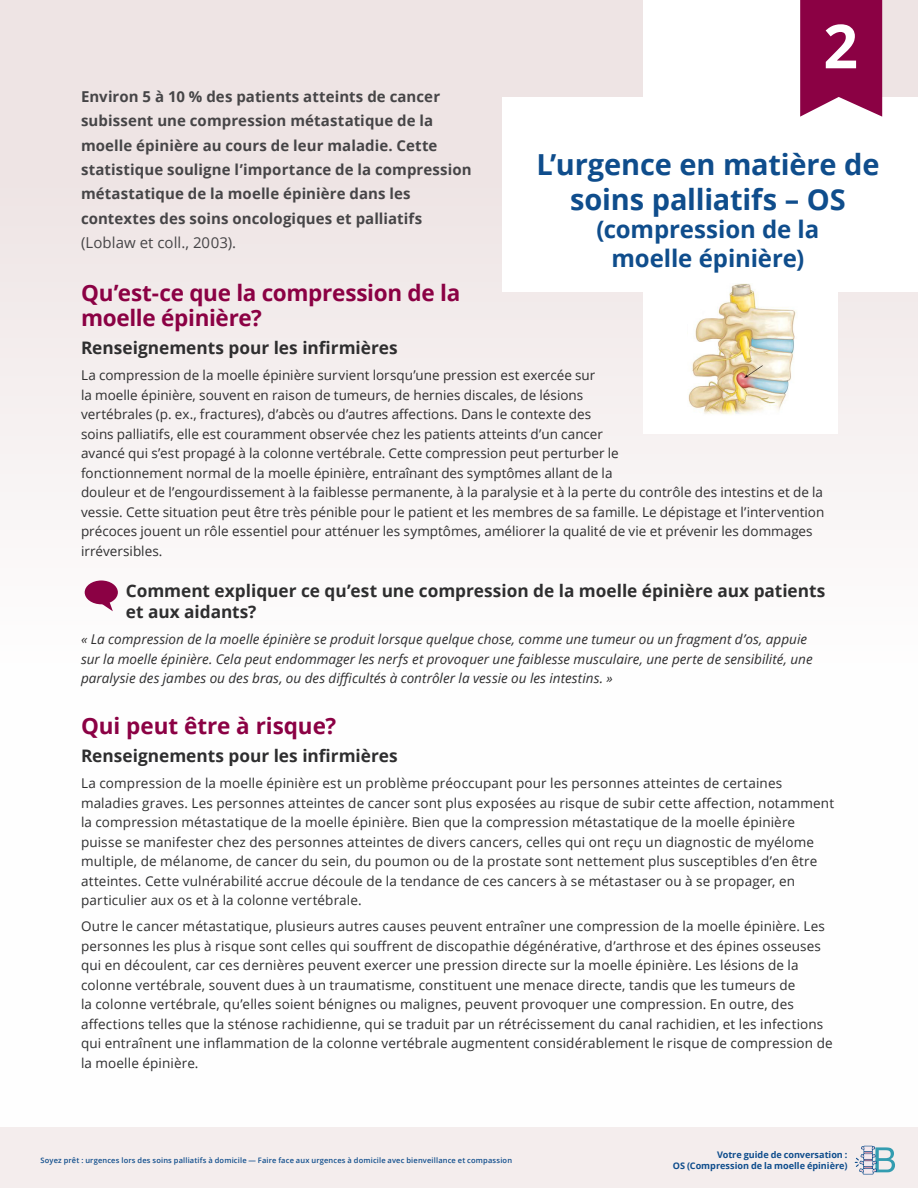
<style>
.page{position:relative;width:918px;height:1188px;background:#fff}
.page>*{position:absolute;margin:0;border:0;box-sizing:border-box;transform-origin:0 0}
.t1{font:700 60.75px "Open Sans";color:#fff}
.t2{font:700 28.95px/35.2px "Open Sans";letter-spacing:-.005em;color:#0f4d8c;text-align:center}
.t3{font:700 24px/28.5px "Open Sans";letter-spacing:-.005em;color:#0f4d8c;text-align:center}
.t4{font:700 22.5px/25.5px "Open Sans";letter-spacing:-.01em;color:#8b0144}
.t5{font:700 17.25px/21px "Open Sans";color:#2e2e2f}
.t6{font:700 15px/24.3px "Open Sans";letter-spacing:.005em;color:#464547}
.t7{font:15px "Open Sans";letter-spacing:.005em;color:#464547}
.t8{font:13.5px/19.5px "Open Sans";letter-spacing:.01em;color:#2e2e2f}
.t9{font:italic 13.5px/19.5px "Open Sans";letter-spacing:.005em;color:#2e2e2f}
.t10{font:700 9.15px/10.5px "Open Sans";color:#0f4d8c;text-align:right}
.t11{font:600 7.5px "Open Sans";letter-spacing:.02em;color:#0f4d8c}
</style>
<div class="page">
<div style="left:0;top:1127px;width:918px;height:61px;background:#f4eded"></div>
<svg style="left:855px;top:1146px;width:40px;height:29px"></svg>
<div style="left:0;top:0;width:918px;height:1127px;background:linear-gradient(to bottom,#ede3e3,#fff)"></div>
<div style="left:644px;top:0;width:194px;height:433px;background:#fff"></div>
<div style="left:502px;top:97px;width:416px;height:195px;background:#fff"></div>
<img style="left:688px;top:284px;width:108px;height:131px">
<svg style="left:800px;top:0;width:82px;height:117px;background:#951855"></svg>
<div style="left:85px;top:580px;width:33px;height:24px;background:#8b0144;border-radius:50%"></div>
<svg style="left:99px;top:602px;width:14px;height:9px"></svg>
<p class="t6" style="left:81px;top:84px;width:392px">Environ 5 à 10 % des patients atteints de cancer subissent une compression métastatique de la moelle épinière au cours de leur maladie. Cette statistique souligne l’importance de la compression métastatique de la moelle épinière dans les contextes des soins oncologiques et palliatifs</p>
<p class="t7" style="left:81px;top:232px;width:157px">(Loblaw et coll., 2003).</p>
<h1 class="t1" style="left:823px;top:3px;width:36px">2</h1>
<h2 class="t2" style="left:536px;top:146px;width:345px">L’urgence en matière de soins palliatifs – OS</h2>
<h3 class="t3" style="left:597px;top:215px;width:224px">(compression de la moelle épinière)</h3>
<h3 class="t4" style="left:81px;top:279px;width:381px">Qu’est-ce que la compression de la moelle épinière?</h3>
<p class="t5" style="left:81px;top:337px;width:318px">Renseignements pour les infirmières</p>
<p class="t8" style="left:81px;top:365px;width:745px">La compression de la moelle épinière survient lorsqu’une pression est exercée sur<br>la moelle épinière, souvent en raison de tumeurs, de hernies discales, de lésions<br>vertébrales (p. ex., fractures), d’abcès ou d’autres affections. Dans le contexte des<br>soins palliatifs, elle est couramment observée chez les patients atteints d’un cancer<br>avancé qui s’est propagé à la colonne vertébrale. Cette compression peut perturber le<br>fonctionnement normal de la moelle épinière, entraînant des symptômes allant de la<br>douleur et de l’engourdissement à la faiblesse permanente, à la paralysie et à la perte du contrôle des intestins et de la vessie. Cette situation peut être très pénible pour le patient et les membres de sa famille. Le dépistage et l’intervention précoces jouent un rôle essentiel pour atténuer les symptômes, améliorer la qualité de vie et prévenir les dommages irréversibles.</p>
<p class="t5" style="left:126px;top:580px;width:701px">Comment expliquer ce qu’est une compression de la moelle épinière aux patients et aux aidants?</p>
<p class="t9" style="left:81px;top:629px;width:733px">« La compression de la moelle épinière se produit lorsque quelque chose, comme une tumeur ou un fragment d’os, appuie sur la moelle épinière. Cela peut endommager les nerfs et provoquer une faiblesse musculaire, une perte de sensibilité, une paralysie des jambes ou des bras, ou des difficultés à contrôler la vessie ou les intestins. »</p>
<h3 class="t4" style="left:81px;top:713px;width:257px">Qui peut être à risque?</h3>
<p class="t5" style="left:81px;top:745px;width:318px">Renseignements pour les infirmières</p>
<p class="t8" style="left:81px;top:773px;width:755px">La compression de la moelle épinière est un problème préoccupant pour les personnes atteintes de certaines maladies graves. Les personnes atteintes de cancer sont plus exposées au risque de subir cette affection, notamment la compression métastatique de la moelle épinière. Bien que la compression métastatique de la moelle épinière puisse se manifester chez des personnes atteintes de divers cancers, celles qui ont reçu un diagnostic de myélome multiple, de mélanome, de cancer du sein, du poumon ou de la prostate sont nettement plus susceptibles d’en être atteintes. Cette vulnérabilité accrue découle de la tendance de ces cancers à se métastaser ou à se propager, en particulier aux os et à la colonne vertébrale.</p>
<p class="t8" style="left:81px;top:916px;width:753px">Outre le cancer métastatique, plusieurs autres causes peuvent entraîner une compression de la moelle épinière. Les personnes les plus à risque sont celles qui souffrent de discopathie dégénérative, d’arthrose et des épines osseuses qui en découlent, car ces dernières peuvent exercer une pression directe sur la moelle épinière. Les lésions de la colonne vertébrale, souvent dues à un traumatisme, constituent une menace directe, tandis que les tumeurs de<br>la colonne vertébrale, qu’elles soient bénignes ou malignes, peuvent provoquer une compression. En outre, des affections telles que la sténose rachidienne, qui se traduit par un rétrécissement du canal rachidien, et les infections qui entraînent une inflammation de la colonne vertébrale augmentent considérablement le risque de compression de la moelle épinière.</p>
<p class="t11" style="left:40px;top:1155px;width:473px">Soyez prêt : urgences lors des soins palliatifs à domicile — Faire face aux urgences à domicile avec bienveillance et compassion</p>
<p class="t10" style="left:673px;top:1149px;width:176px">Votre guide de conversation :<br>OS (Compression de la moelle épinière)</p>
</div>
